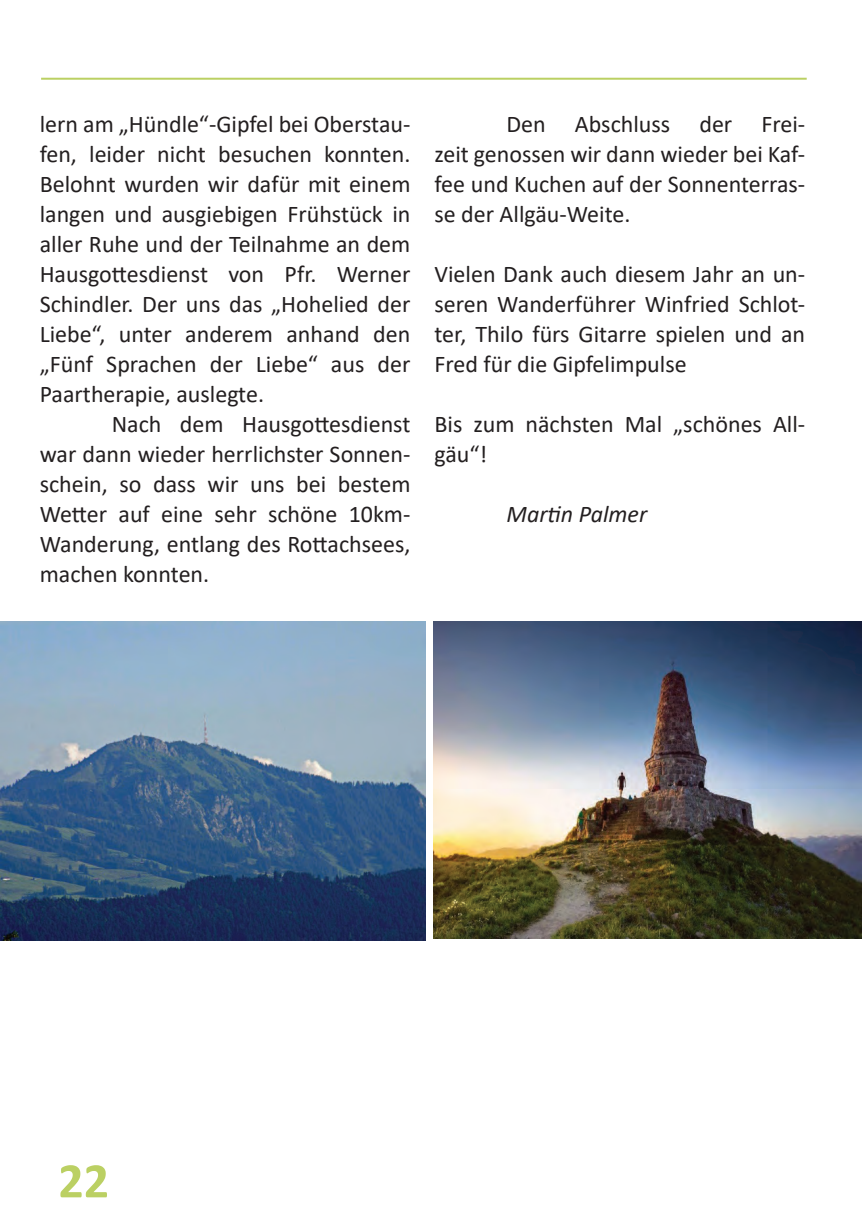
<style>
.page{position:relative;width:862px;height:1214px;background:#fff}
.page>*{position:absolute;margin:0;border:0;box-sizing:border-box;transform-origin:0 0}
.t1{font:700 50px "Calibri";color:#bbd063}
.t2{font:24px/30px "Calibri";color:#231f20;text-align:justify}
.t3{font:italic 24px "Calibri";color:#231f20}
</style>
<div class="page">
<hr style="left:41px;top:78px;width:765px;height:2px;background:#bbd063">
<img style="left:0;top:621px;width:425px;height:319px">
<img style="left:434px;top:621px;width:428px;height:317px">
<p class="t2" style="left:40px;top:108px;width:372px">lern am „Hündle“-Gipfel bei Oberstau&shy;fen, leider nicht besuchen konnten.<br>Belohnt wurden wir dafür mit einem langen und ausgiebigen Frühstück in aller Ruhe und der Teilnahme an dem Hausgottesdienst von Pfr. Werner Schindler. Der uns das „Hohelied der Liebe“, unter anderem anhand den „Fünf Sprachen der Liebe“ aus der Paartherapie, auslegte.</p>
<p class="t2" style="left:40px;top:408px;width:372px;text-indent:72px">Nach dem Hausgottesdienst war dann wieder herrlichster Sonnen&shy;schein, so dass wir uns bei bestem Wetter auf eine sehr schöne 10km-Wanderung, entlang des Rottachsees, machen konnten.</p>
<p class="t2" style="left:434px;top:108px;width:372px;text-indent:72px">Den Abschluss der Frei&shy;zeit genossen wir dann wieder bei Kaf&shy;fee und Kuchen auf der Sonnenterras&shy;se der Allgäu-Weite.</p>
<p class="t2" style="left:434px;top:258px;width:372px">Vielen Dank auch diesem Jahr an un&shy;seren Wanderführer Winfried Schlot&shy;ter, Thilo fürs Gitarre spielen und an Fred für die Gipfelimpulse</p>
<p class="t2" style="left:434px;top:408px;width:372px">Bis zum nächsten Mal „schönes All&shy;gäu“!</p>
<p class="t3" style="left:506px;top:497px;width:142px">Martin Palmer</p>
<h1 class="t1" style="left:58px;top:1145px;width:52px">22</h1>
</div>
